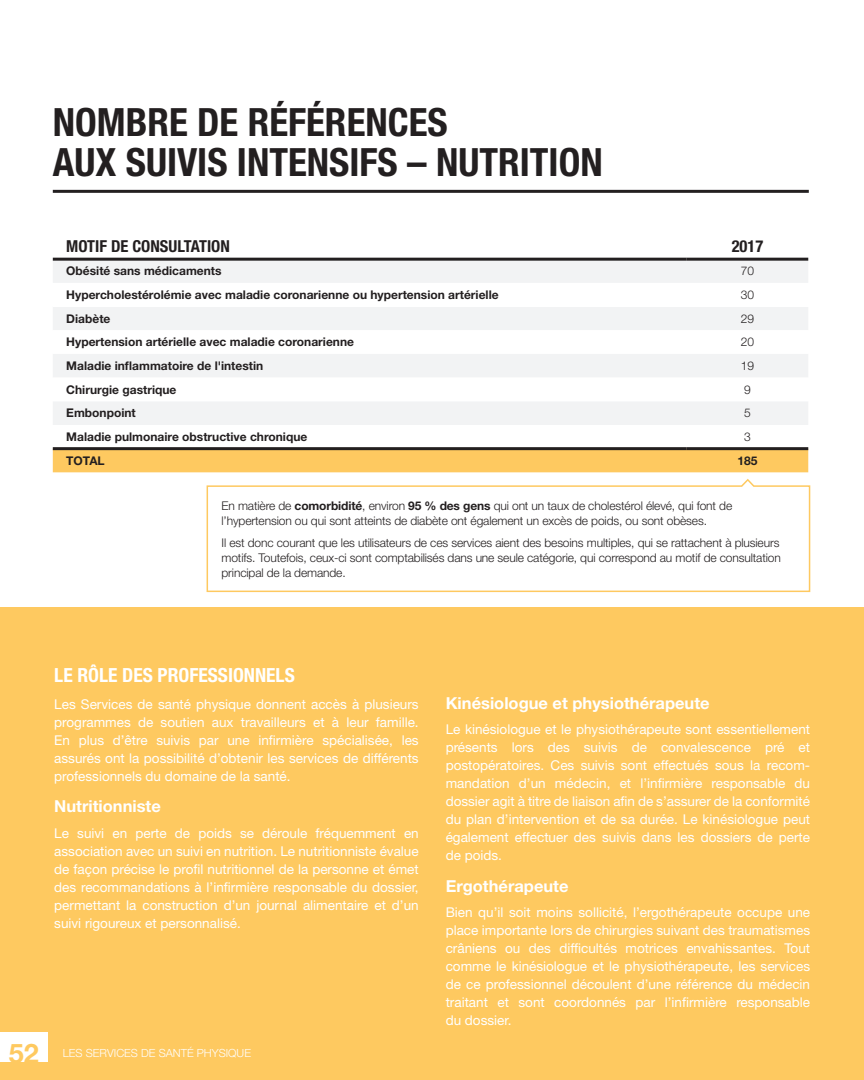
<style>
.page{position:relative;width:864px;height:1080px;background:#fff}
.page>*{position:absolute;margin:0;border:0;box-sizing:border-box;transform-origin:0 0}
.t1{font:700 condensed 39px/40.5px "Helvetica Neue LT Std";color:#231f20}
.t2{font:700 27px "Helvetica Neue LT Std";color:#fec960}
.t3{font:700 condensed 19.5px "Helvetica Neue LT Std";color:#fff}
.t4{font:700 16.5px "Helvetica Neue LT Std";color:#fff}
.t5{font:700 condensed 16.5px "Helvetica Neue LT Std";color:#231f20}
.t6{font:13.5px/18px "Helvetica Neue LT Std";color:#fff;text-align:justify}
.t7{font:300 12px/15px "Helvetica Neue LT Std";letter-spacing:-.01em;color:#231f20}
.t8{font:700 12px "Helvetica Neue LT Std";color:#231f20}
.t9{font:300 11.25px "Helvetica Neue LT Std";color:#fff}
.s1{font-weight:700}
</style>
<div class="page">
<div style="left:0;top:608px;width:864px;height:472px;background:#fec960"></div>
<div style="left:0;top:1033px;width:48px;height:29px;background:#fff"></div>
<div style="left:53px;top:261px;width:755px;height:69px;background:#f2f3f4"></div>
<div style="left:53px;top:283px;width:634px;height:24px;background:#fff"></div>
<div style="left:687px;top:283px;width:121px;height:24px;background:#fff"></div>
<svg style="left:53px;top:354px;width:755px;height:71px;fill:#f2f3f4"></svg>
<div style="left:53px;top:450px;width:755px;height:22px;background:#fec960"></div>
<hr style="left:53px;top:258px;width:634px;height:3px;background:#231f20">
<hr style="left:687px;top:258px;width:121px;height:3px;background:#231f20">
<hr style="left:53px;top:447px;width:634px;height:3px;background:#231f20">
<hr style="left:687px;top:447px;width:121px;height:3px;background:#231f20">
<hr style="left:53px;top:190px;width:756px;height:3px;background:#231f20">
<svg style="left:206px;top:479px;width:605px;height:114px"></svg>
<h1 class="t1" style="left:53px;top:101px;width:551px">NOMBRE DE RÉFÉRENCES<br>AUX SUIVIS INTENSIFS – NUTRITION</h1>
<p class="t5" style="left:66px;top:236px;width:165px">MOTIF DE CONSULTATION</p>
<p class="t5" style="left:732px;top:236px;width:33px">2017</p>
<p class="t8" style="left:66px;top:264px;width:157px">Obésité sans médicaments</p>
<p class="t7" style="left:741px;top:263px;width:15px">70</p>
<p class="t8" style="left:66px;top:287px;width:434px">Hypercholestérolémie avec maladie coronarienne ou hypertension artérielle</p>
<p class="t7" style="left:741px;top:287px;width:15px">30</p>
<p class="t8" style="left:66px;top:311px;width:46px">Diabète</p>
<p class="t7" style="left:741px;top:311px;width:15px">29</p>
<p class="t8" style="left:66px;top:335px;width:289px">Hypertension artérielle avec maladie coronarienne</p>
<p class="t7" style="left:741px;top:334px;width:15px">20</p>
<p class="t8" style="left:66px;top:358px;width:198px">Maladie inflammatoire de l'intestin</p>
<p class="t7" style="left:741px;top:358px;width:15px">19</p>
<p class="t8" style="left:66px;top:382px;width:112px">Chirurgie gastrique</p>
<p class="t7" style="left:744px;top:382px;width:8px">9</p>
<p class="t8" style="left:66px;top:406px;width:71px">Embonpoint</p>
<p class="t7" style="left:744px;top:405px;width:8px">5</p>
<p class="t8" style="left:66px;top:429px;width:243px">Maladie pulmonaire obstructive chronique</p>
<p class="t7" style="left:744px;top:429px;width:8px">3</p>
<p class="t8" style="left:66px;top:453px;width:40px">TOTAL</p>
<p class="t8" style="left:738px;top:453px;width:22px">185</p>
<p class="t7" style="left:222px;top:498px;width:512px">En matière de <span class="s1">comorbidité</span>, environ <span class="s1">95 % des gens</span> qui ont un taux de cholestérol élevé, qui font de l’hypertension ou qui sont atteints de diabète ont également un excès de poids, ou sont obèses.</p>
<p class="t7" style="left:222px;top:535px;width:561px;text-align:justify">Il est donc courant que les utilisateurs de ces services aient des besoins multiples, qui se rattachent à plusieurs motifs. Toutefois, ceux-ci sont comptabilisés dans une seule catégorie, qui correspond au motif de consultation principal de la demande.</p>
<h3 class="t3" style="left:54px;top:663px;width:242px">LE RÔLE DES PROFESSIONNELS</h3>
<p class="t6" style="left:54px;top:695px;width:366px">Les Services de santé physique donnent accès à plusieurs programmes de soutien aux travailleurs et à leur famille.<br>En plus d’être suivis par une infirmière spécialisée, les assurés ont la possibilité d’obtenir les services de différents professionnels du domaine de la santé.</p>
<p class="t4" style="left:54px;top:796px;width:108px">Nutritionniste</p>
<p class="t6" style="left:54px;top:824px;width:366px">Le suivi en perte de poids se déroule fréquemment en association avec un suivi en nutrition. Le nutritionniste évalue de façon précise le profil nutritionnel de la personne et émet des recommandations à l’infirmière responsable du dossier, permettant la construction d’un journal alimentaire et d’un suivi rigoureux et personnalisé.</p>
<h2 class="t2" style="left:9px;top:1037px;width:32px">52</h2>
<p class="t9" style="left:63px;top:1046px;width:190px">LES SERVICES DE SANTÉ PHYSIQUE</p>
<p class="t4" style="left:446px;top:693px;width:265px">Kinésiologue et physiothérapeute</p>
<p class="t6" style="left:446px;top:720px;width:366px">Le kinésiologue et le physiothérapeute sont essentiellement présents lors des suivis de convalescence pré et postopératoires. Ces suivis sont effectués sous la recom&shy;mandation d’un médecin, et l’infirmière responsable du dossier agit à titre de liaison afin de s’assurer de la conformité du plan d’intervention et de sa durée. Le kinésiologue peut également effectuer des suivis dans les dossiers de perte de poids.</p>
<p class="t4" style="left:446px;top:876px;width:124px">Ergothérapeute</p>
<p class="t6" style="left:446px;top:903px;width:366px">Bien qu’il soit moins sollicité, l’ergothérapeute occupe une place importante lors de chirurgies suivant des traumatismes crâniens ou des difficultés motrices envahissantes. Tout comme le kinésiologue et le physiothérapeute, les services de ce professionnel découlent d’une référence du médecin traitant et sont coordonnés par l’infirmière responsable du dossier.</p>
</div>
